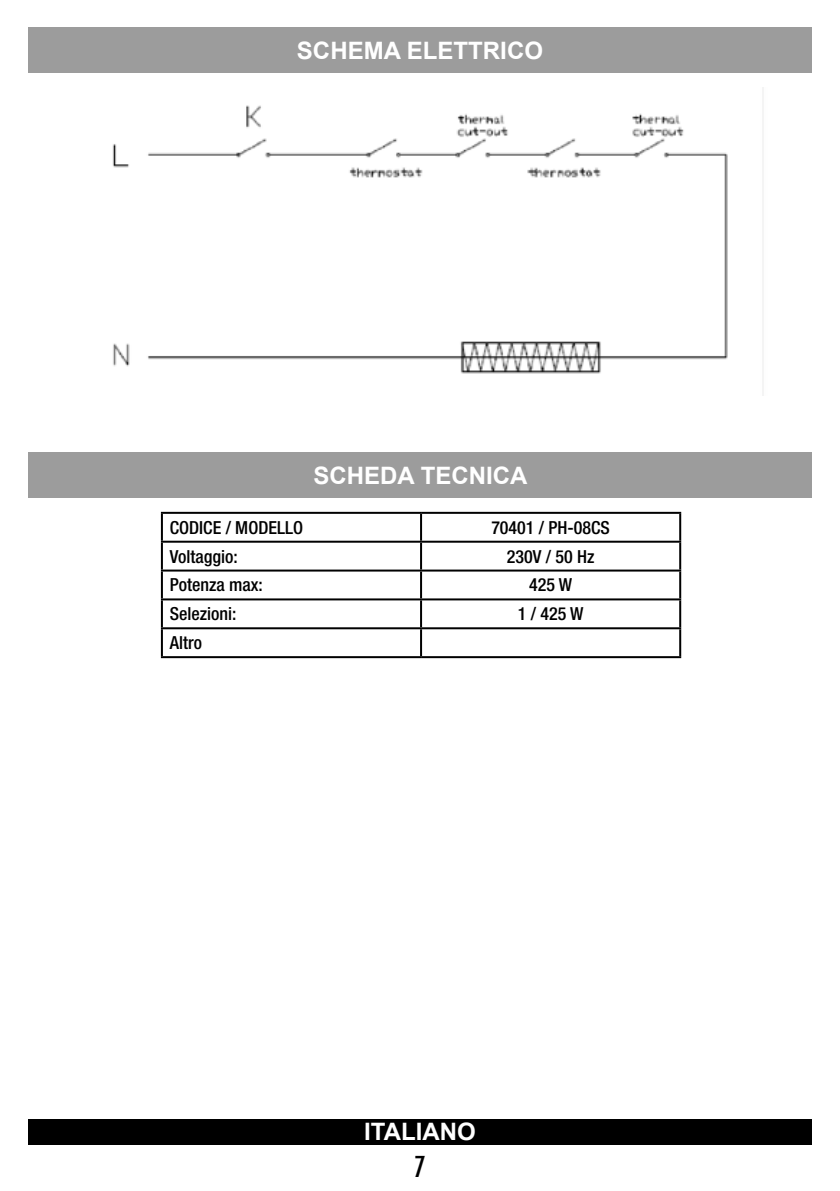
<style>
.page{position:relative;width:840px;height:1191px;background:#fff}
.page>*{position:absolute;margin:0;border:0;box-sizing:border-box;transform-origin:0 0}
.t1{font:500 condensed 28px "Futura";color:#000}
.t2{font:700 24px "Arial";color:#fff}
.t3{font:500 condensed 18px "Helvetica Neue LT Pro";color:#000}
</style>
<div class="page">
<div style="left:28px;top:1119px;width:783px;height:25px;background:#000"></div>
<div style="left:28px;top:27px;width:783px;height:46px;background:#9c9c9c"></div>
<div style="left:28px;top:452px;width:783px;height:45px;background:#9c9c9c"></div>
<hr style="left:161px;top:512px;width:260px;height:2px;background:#000">
<hr style="left:161px;top:514px;width:2px;height:27px;background:#000">
<hr style="left:421px;top:512px;width:259px;height:2px;background:#000">
<hr style="left:420px;top:514px;width:2px;height:27px;background:#000">
<hr style="left:678px;top:514px;width:2px;height:27px;background:#000">
<hr style="left:161px;top:541px;width:260px;height:2px;background:#000">
<hr style="left:161px;top:543px;width:2px;height:26px;background:#000">
<hr style="left:421px;top:541px;width:259px;height:2px;background:#000">
<hr style="left:420px;top:543px;width:2px;height:26px;background:#000">
<hr style="left:678px;top:543px;width:2px;height:26px;background:#000">
<hr style="left:161px;top:569px;width:260px;height:2px;background:#000">
<hr style="left:161px;top:571px;width:2px;height:27px;background:#000">
<hr style="left:421px;top:569px;width:259px;height:2px;background:#000">
<hr style="left:420px;top:571px;width:2px;height:27px;background:#000">
<hr style="left:678px;top:571px;width:2px;height:27px;background:#000">
<hr style="left:161px;top:598px;width:260px;height:2px;background:#000">
<hr style="left:161px;top:600px;width:2px;height:27px;background:#000">
<hr style="left:421px;top:598px;width:259px;height:2px;background:#000">
<hr style="left:420px;top:600px;width:2px;height:27px;background:#000">
<hr style="left:678px;top:600px;width:2px;height:27px;background:#000">
<hr style="left:161px;top:627px;width:260px;height:2px;background:#000">
<hr style="left:161px;top:629px;width:2px;height:27px;background:#000">
<hr style="left:421px;top:627px;width:259px;height:2px;background:#000">
<hr style="left:420px;top:629px;width:2px;height:27px;background:#000">
<hr style="left:678px;top:629px;width:2px;height:27px;background:#000">
<hr style="left:161px;top:656px;width:260px;height:2px;background:#000">
<hr style="left:421px;top:656px;width:259px;height:2px;background:#000">
<img style="left:112px;top:88px;width:652px;height:307px">
<h2 class="t2" style="left:297px;top:35px;width:247px">SCHEMA ELETTRICO</h2>
<h2 class="t2" style="left:313px;top:459px;width:215px">SCHEDA TECNICA</h2>
<p class="t3" style="left:170px;top:516px;width:134px">CODICE / MODELLO</p>
<p class="t3" style="left:491px;top:516px;width:120px">70401 / PH-08CS</p>
<p class="t3" style="left:170px;top:545px;width:69px">Voltaggio:</p>
<p class="t3" style="left:506px;top:545px;width:89px">230V / 50 Hz</p>
<p class="t3" style="left:170px;top:574px;width:94px">Potenza max:</p>
<p class="t3" style="left:529px;top:574px;width:44px">425 W</p>
<p class="t3" style="left:170px;top:603px;width:68px">Selezioni:</p>
<p class="t3" style="left:517px;top:603px;width:67px">1 / 425 W</p>
<p class="t3" style="left:170px;top:632px;width:34px">Altro</p>
<h2 class="t2" style="left:364px;top:1116px;width:113px">ITALIANO</h2>
<h1 class="t1" style="left:414px;top:1148px;width:13px">7</h1>
</div>
